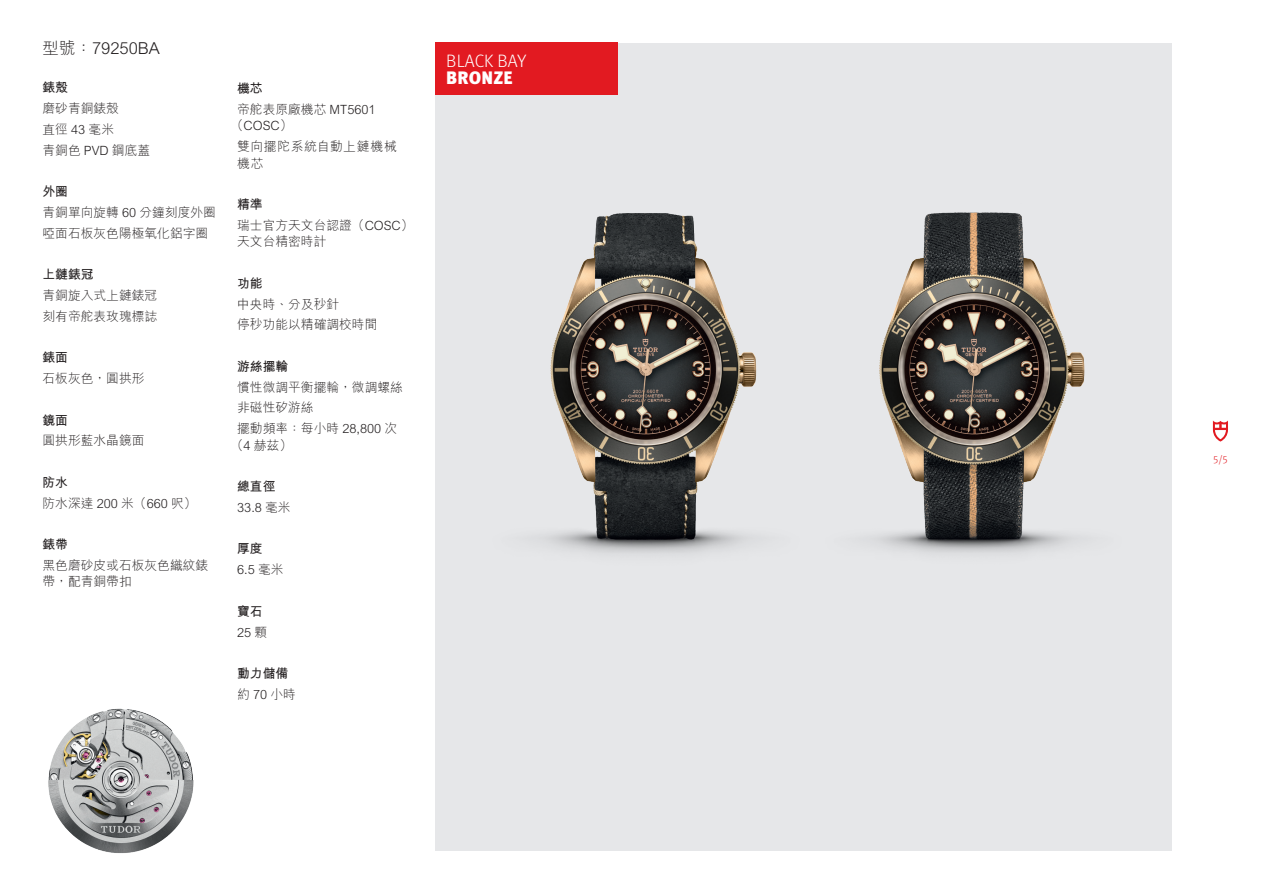
<style>
.page{position:relative;width:1263px;height:893px;background:#fff}
.page>*{position:absolute;margin:0;border:0;box-sizing:border-box;transform-origin:0 0}
._2017_Spec_nom_montr{font:300 18px/16.5px "Meta Pro";color:#fff}
.Watch_Title_TC{font:300 16.5px "M Hei HK";color:#231f20}
.Watch_description_TC{font:300 12.75px/16.5px "M Hei HK";color:#231f20}
.Watch_heading_TC{font:700 12.75px "M Hei HK";color:#231f20}
.Watch_description_TC-2{font:300 12.75px/16.5px "M Hei HK";letter-spacing:.055em;color:#231f20}
.t1{font:300 10.5px "Meta Pro";color:#e21a21}
.s1{font-weight:900}
</style>
<div class="page">
<div style="left:435px;top:43px;width:736px;height:807px;background:#e6e7e9"></div>
<img style="left:871px;top:212px;width:214px;height:341px">
<img style="left:48px;top:708px;width:146px;height:145px">
<img style="left:539px;top:213px;width:218px;height:341px">
<svg style="left:1213px;top:421px;width:15px;height:21px"></svg>
<div style="left:435px;top:43px;width:183px;height:52px;background:#e21a21"></div>
<p class="Watch_Title_TC" style="left:43px;top:37px;width:119px">型號：79250BA</p>
<p class="Watch_heading_TC" style="left:43px;top:79px;width:27px">錶殼</p>
<p class="Watch_description_TC" style="left:43px;top:100px;width:78px">磨砂青銅錶殼</p>
<p class="Watch_description_TC" style="left:43px;top:121px;width:73px">直徑 43 毫米</p>
<p class="Watch_description_TC" style="left:43px;top:141px;width:109px">青銅色 PVD 鋼底蓋</p>
<p class="Watch_heading_TC" style="left:43px;top:182px;width:27px">外圈</p>
<p class="Watch_description_TC" style="left:43px;top:204px;width:175px">青銅單向旋轉 60 分鐘刻度外圈</p>
<p class="Watch_description_TC" style="left:43px;top:224px;width:167px">啞面石板灰色陽極氧化鋁字圈</p>
<p class="Watch_heading_TC" style="left:43px;top:265px;width:52px">上鏈錶冠</p>
<p class="Watch_description_TC" style="left:43px;top:287px;width:116px">青銅旋入式上鏈錶冠</p>
<p class="Watch_description_TC" style="left:43px;top:307px;width:116px">刻有帝舵表玫瑰標誌</p>
<p class="Watch_heading_TC" style="left:43px;top:348px;width:27px">錶面</p>
<p class="Watch_description_TC" style="left:43px;top:370px;width:103px">石板灰色，圓拱形</p>
<p class="Watch_heading_TC" style="left:43px;top:411px;width:27px">鏡面</p>
<p class="Watch_description_TC" style="left:43px;top:432px;width:103px">圓拱形藍水晶鏡面</p>
<p class="Watch_heading_TC" style="left:43px;top:473px;width:27px">防水</p>
<p class="Watch_description_TC" style="left:43px;top:494px;width:156px">防水深達 200 米（660 呎）</p>
<p class="Watch_heading_TC" style="left:43px;top:535px;width:27px">錶帶</p>
<p class="Watch_description_TC" style="left:43px;top:556px;width:167px">黑色磨砂皮或石板灰色織紋錶帶，配青銅帶扣</p>
<p class="Watch_heading_TC" style="left:237px;top:79px;width:27px">機芯</p>
<p class="Watch_description_TC" style="left:231px;top:100px;width:146px;text-indent:6px">帝舵表原廠機芯 MT5601（COSC）</p>
<p class="Watch_description_TC-2" style="left:237px;top:138px;width:161px">雙向擺陀系統自動上鏈機械機芯</p>
<p class="Watch_heading_TC" style="left:237px;top:195px;width:27px">精準</p>
<p class="Watch_description_TC" style="left:237px;top:216px;width:178px">瑞士官方天文台認證（COSC）天文台精密時計</p>
<p class="Watch_heading_TC" style="left:237px;top:274px;width:27px">功能</p>
<p class="Watch_description_TC" style="left:237px;top:295px;width:103px">中央時、分及秒針</p>
<p class="Watch_description_TC" style="left:237px;top:316px;width:142px">停秒功能以精確調校時間</p>
<p class="Watch_heading_TC" style="left:237px;top:357px;width:52px">游絲擺輪</p>
<p class="Watch_description_TC" style="left:237px;top:378px;width:167px">慣性微調平衡擺輪，微調螺絲</p>
<p class="Watch_description_TC" style="left:237px;top:399px;width:78px">非磁性矽游絲</p>
<p class="Watch_description_TC" style="left:231px;top:420px;width:168px;text-indent:6px">擺動頻率：每小時 28,800 次（4 赫茲）</p>
<p class="Watch_heading_TC" style="left:237px;top:477px;width:40px">總直徑</p>
<p class="Watch_description_TC" style="left:237px;top:499px;width:55px">33.8 毫米</p>
<p class="Watch_heading_TC" style="left:237px;top:539px;width:27px">厚度</p>
<p class="Watch_description_TC" style="left:237px;top:561px;width:48px">6.5 毫米</p>
<p class="Watch_heading_TC" style="left:237px;top:602px;width:27px">寶石</p>
<p class="Watch_description_TC" style="left:237px;top:623px;width:32px">25 顆</p>
<p class="Watch_heading_TC" style="left:237px;top:664px;width:52px">動力儲備</p>
<p class="Watch_description_TC" style="left:237px;top:685px;width:60px">約 70 小時</p>
<p class="_2017_Spec_nom_montr" style="left:446px;top:52px;width:81px">BLACK BAY<br><span class="s1">BRONZE</span></p>
<p class="t1" style="left:1213px;top:451px;width:16px">5/5</p>
</div>
